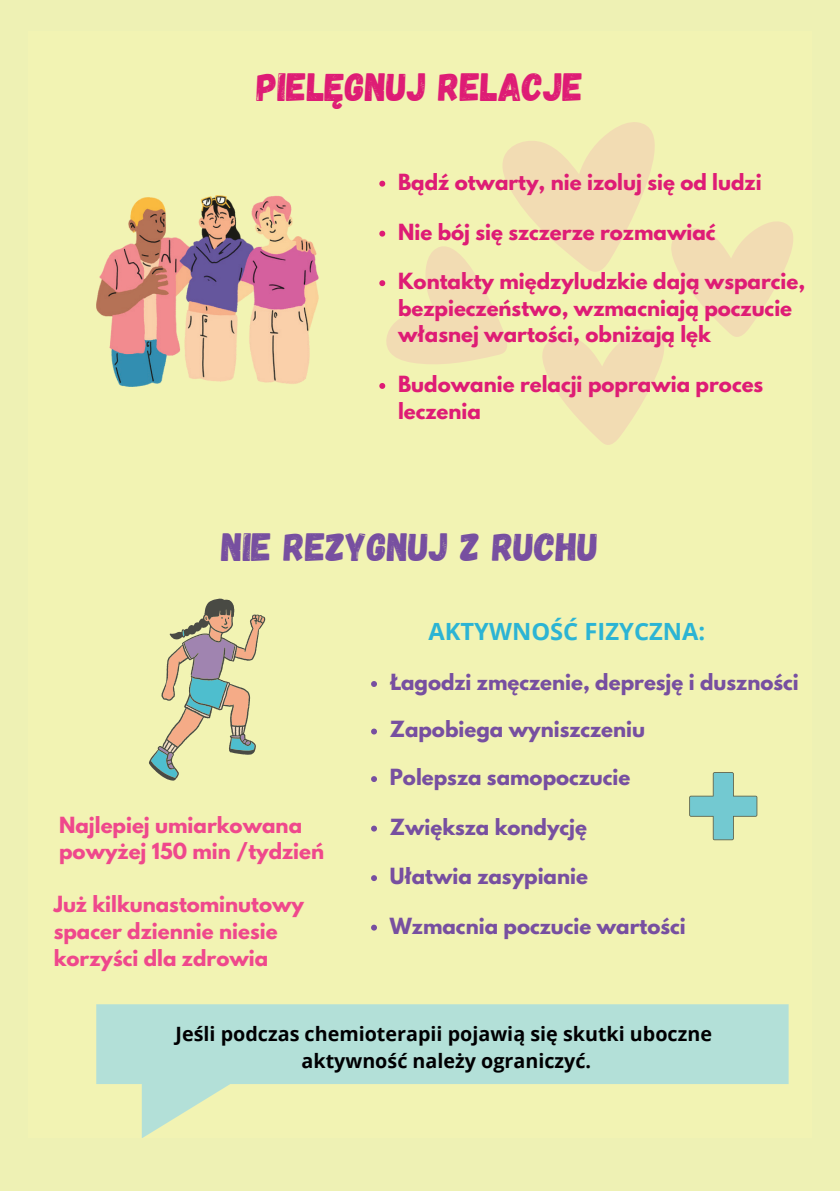
<style>
.page{position:relative;width:840px;height:1191px;background:#fff}
.page>*{position:absolute;margin:0;border:0;box-sizing:border-box;transform-origin:0 0}
.t1{font:39.4px "Gagalin";color:#774fa0}
.t2{font:39.4px "Gagalin";color:#de1c75}
.t3{font:700 23.8px "Open Sans";color:#2cb4d4}
.t4{font:700 19.8px/26.6px "League Spartan";color:#de1c75}
.t5{font:700 19.8px "League Spartan";color:#774fa0}
.t6{font:700 19.8px/26.6px "League Spartan";color:#ef488c}
.t7{font:700 19.8px/26.6px "Open Sans";color:#000002;text-align:center}
</style>
<div class="page">
<div style="left:0;top:0;width:839px;height:1191px;background:#eef1b4"></div>
<div style="left:28px;top:31px;width:783px;height:1107px;background:#f2f3b3"></div>
<img style="left:96px;top:196px;width:222px;height:190px">
<svg style="left:382px;top:122px;width:411px;height:323px"></svg>
<svg style="left:149px;top:598px;width:116px;height:182px"></svg>
<svg style="left:96px;top:1004px;width:692px;height:134px;fill:#b3e0d8"></svg>
<svg style="left:689px;top:772px;width:68px;height:68px"></svg>
<svg style="left:379px;top:181px;width:6px;height:6px"></svg>
<svg style="left:379px;top:231px;width:6px;height:6px"></svg>
<svg style="left:379px;top:280px;width:6px;height:6px"></svg>
<svg style="left:379px;top:383px;width:6px;height:6px"></svg>
<svg style="left:371px;top:681px;width:6px;height:6px"></svg>
<svg style="left:371px;top:728px;width:6px;height:6px"></svg>
<svg style="left:371px;top:776px;width:6px;height:6px"></svg>
<svg style="left:371px;top:825px;width:6px;height:6px"></svg>
<svg style="left:371px;top:875px;width:6px;height:6px"></svg>
<svg style="left:371px;top:924px;width:6px;height:6px"></svg>
<h1 class="t2" style="left:257px;top:63px;width:328px">PIELĘGNUJ RELACJE</h1>
<p class="t4" style="left:398px;top:168px;width:365px">Bądź otwarty, nie izoluj się od ludzi</p>
<p class="t4" style="left:398px;top:218px;width:319px">Nie bój się szczerze rozmawiać</p>
<p class="t4" style="left:398px;top:267px;width:408px">Kontakty międzyludzkie dają wsparcie, bezpieczeństwo, wzmacniają poczucie własnej wartości, obniżają lęk</p>
<p class="t4" style="left:398px;top:370px;width:366px">Budowanie relacji poprawia proces leczenia</p>
<h1 class="t1" style="left:221px;top:523px;width:378px">NIE REZYGNUJ Z RUCHU</h1>
<p class="t6" style="left:59px;top:811px;width:266px">Najlepiej umiarkowana powyżej 150 min /tydzień</p>
<p class="t6" style="left:54px;top:891px;width:252px">Już kilkunastominutowy spacer dziennie niesie korzyści dla zdrowia</p>
<p class="t3" style="left:428px;top:614px;width:278px">AKTYWNOŚĆ FIZYCZNA:</p>
<p class="t5" style="left:389px;top:666px;width:410px">Łagodzi zmęczenie, depresję i duszności</p>
<p class="t5" style="left:389px;top:714px;width:257px">Zapobiega wyniszczeniu</p>
<p class="t5" style="left:389px;top:761px;width:242px">Polepsza samopoczucie</p>
<p class="t5" style="left:389px;top:811px;width:199px">Zwiększa kondycję</p>
<p class="t5" style="left:389px;top:860px;width:199px">Ułatwia zasypianie</p>
<p class="t5" style="left:389px;top:910px;width:297px">Wzmacnia poczucie wartości</p>
<p class="t7" style="left:175px;top:1019px;width:537px">Jeśli podczas chemioterapii pojawią się skutki uboczne aktywność należy ograniczyć.</p>
</div>
